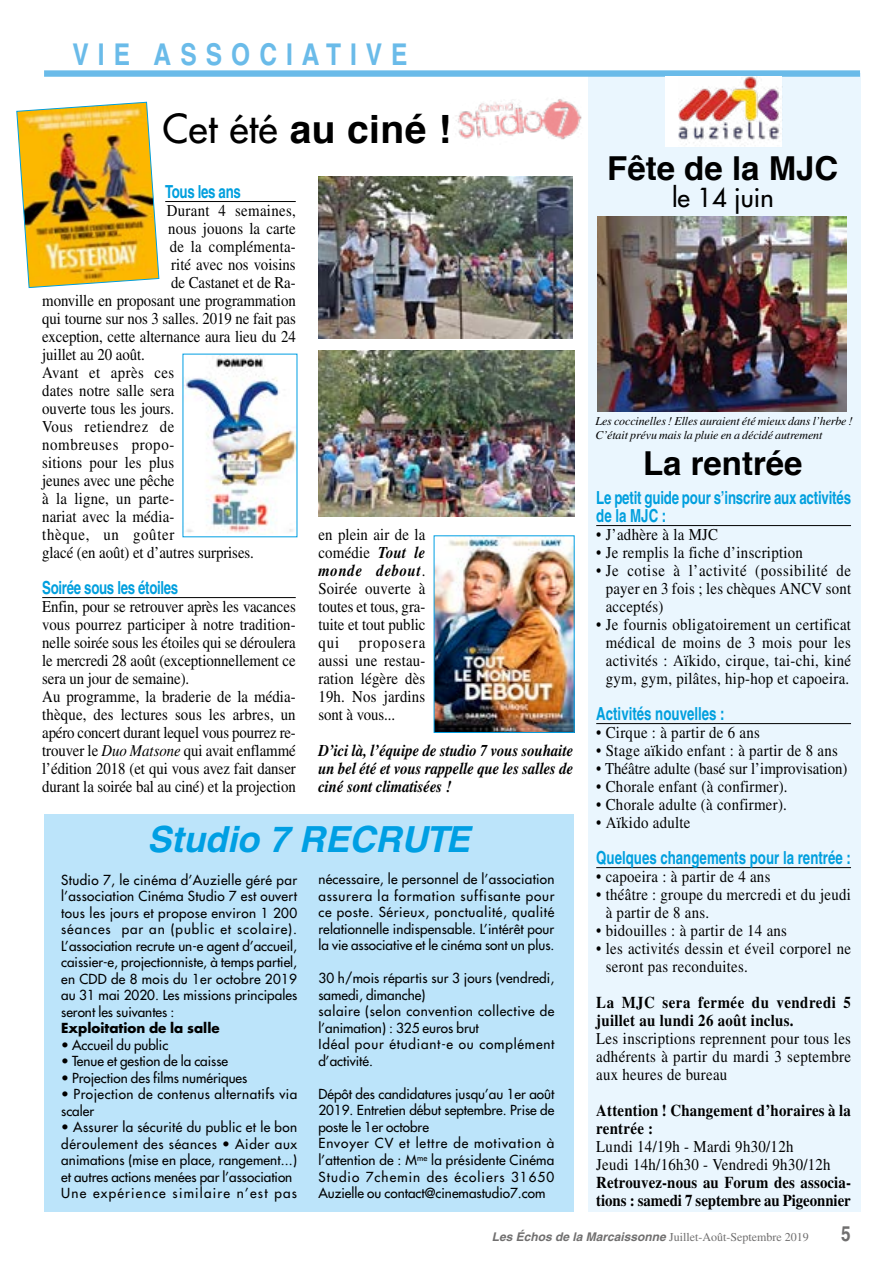
<style>
.page{position:relative;width:893px;height:1263px;background:#fff}
.page>*{position:absolute;margin:0;border:0;box-sizing:border-box;transform-origin:0 0}
.t1{font:700 39px "Helvetica";letter-spacing:.01em;color:#000}
.t2{font:italic 700 36px "Helvetica";color:#009fe3}
.t3{font:700 33px "Helvetica";color:#000}
.t4{font:700 condensed 30px "Helvetica";letter-spacing:.3em;color:#6abbe9}
.t5{font:25.5px "Futura";color:#000}
.t6{font:700 condensed 21px "Helvetica";color:#706f6f}
.t7{font:700 condensed 18px/18px "Helvetica";letter-spacing:-.01em;color:#009fde;scale:.9 1}
.t8{font:16.5px/18px "Times";letter-spacing:.01em;color:#000;scale:.9 1}
.t9{font:700 16.5px/18px "Times";letter-spacing:.015em;color:#000;scale:.9 1}
.t10{font:italic 700 16.5px/18px "Times";letter-spacing:-.005em;color:#000;text-align:justify;scale:.9 1}
.t11{font:700 16.5px/18px "Times";letter-spacing:-.005em;color:#000;scale:.9 1}
.t12{font:16.5px "Times";letter-spacing:.03em;color:#000;scale:.9 1}
.t13{font:16.5px "Times";letter-spacing:.04em;color:#000;scale:.9 1}
.t14{font:16.5px "Times";letter-spacing:.045em;color:#000;scale:.9 1}
.t15{font:13.5px/16.5px "Futura";letter-spacing:.005em;color:#000;text-align:justify}
.t16{font:13.5px/16.5px "Futura";letter-spacing:.025em;color:#000}
.t17{font:13.5px/16.5px "Futura";letter-spacing:.035em;color:#000}
.t18{font:700 13.5px "Futura";color:#000}
.t19{font:italic 12px/14.4px "Times";letter-spacing:-.01em;color:#000}
.t20{font:12px "Times";color:#706f6f}
.s1{font-family:"Futura";font-weight:400}
.s2{font-style:italic}
.s3{font-weight:700;font-style:italic}
.s4{font-family:"Helvetica";font-weight:700;font-style:italic}
</style>
<div class="page">
<div style="left:588px;top:73px;width:272px;height:1139px;background:#eaf6fe"></div>
<div style="left:44px;top:814px;width:529px;height:398px;background:#bce4fa"></div>
<div style="left:44px;top:70px;width:816px;height:7px;background:#6abbe9"></div>
<hr style="left:596px;top:525px;width:255px;height:1px;background:#000">
<hr style="left:596px;top:723px;width:255px;height:1px;background:#000">
<hr style="left:596px;top:867px;width:255px;height:1px;background:#000">
<hr style="left:165px;top:201px;width:131px;height:1px;background:#000">
<hr style="left:42px;top:597px;width:254px;height:1px;background:#000">
<img style="left:455px;top:99px;width:127px;height:41px">
<img style="left:436px;top:538px;width:136px;height:193px">
<img style="left:185px;top:356px;width:110px;height:177px">
<img style="left:16px;top:102px;width:143px;height:186px">
<img style="left:318px;top:176px;width:254px;height:162px">
<img style="left:318px;top:351px;width:256px;height:166px">
<img style="left:598px;top:216px;width:248px;height:196px">
<div style="left:665px;top:76px;width:117px;height:71px;background:#fff"></div>
<img style="left:679px;top:76px;width:102px;height:70px">
<h3 class="t4" style="left:73px;top:36px;width:337px">VIE ASSOCIATIVE</h3>
<h1 class="t1" style="left:162px;top:98px;width:290px"><span class="s1">Cet été</span> au ciné !</h1>
<p class="t7" style="left:165px;top:182px;width:86px">Tous les ans</p>
<p class="t8" style="left:167px;top:201px;width:145px">Durant 4 semaines,</p>
<p class="t8" style="left:168px;top:219px;width:143px">nous jouons la carte</p>
<p class="t8" style="left:170px;top:237px;width:142px">de la complémenta-</p>
<p class="t8" style="left:171px;top:255px;width:140px">rité avec nos voisins</p>
<p class="t8" style="left:171px;top:273px;width:140px">de Castanet et de Ra-</p>
<p class="t8" style="left:42px;top:291px;width:283px">monville en proposant une programmation</p>
<p class="t8" style="left:42px;top:309px;width:283px">qui tourne sur nos 3 salles. 2019 ne fait pas</p>
<p class="t8" style="left:42px;top:327px;width:283px">exception, cette alternance aura lieu du 24</p>
<p class="t8" style="left:42px;top:345px;width:116px">juillet au 20 août.</p>
<p class="t8" style="left:42px;top:363px;width:148px">Avant et après ces</p>
<p class="t8" style="left:42px;top:381px;width:148px">dates notre salle sera</p>
<p class="t8" style="left:42px;top:399px;width:148px">ouverte tous les jours.</p>
<p class="t12" style="left:42px;top:417px;width:148px">Vous retiendrez de</p>
<p class="t13" style="left:42px;top:435px;width:148px">nombreuses propo-</p>
<p class="t8" style="left:42px;top:453px;width:148px">sitions pour les plus</p>
<p class="t8" style="left:42px;top:471px;width:148px">jeunes avec une pêche</p>
<p class="t8" style="left:42px;top:489px;width:148px">à la ligne, un parte-</p>
<p class="t8" style="left:42px;top:507px;width:148px">nariat avec la média-</p>
<p class="t14" style="left:42px;top:525px;width:148px">thèque, un goûter</p>
<p class="t8" style="left:42px;top:543px;width:237px">glacé (en août) et d’autres surprises.</p>
<p class="t7" style="left:42px;top:578px;width:153px">Soirée sous les étoiles</p>
<p class="t8" style="left:42px;top:597px;width:283px">Enfin, pour se retrouver après les vacances vous pourrez participer à notre tradition&shy;nelle soirée sous les étoiles qui se déroulera le mercredi 28 août (exceptionnellement ce sera un jour de semaine).<br>Au programme, la braderie de la média&shy;thèque, des lectures sous les arbres, un apéro concert durant lequel vous pourrez re&shy;trouver le <span class="s2">Duo Matsone</span> qui avait enflammé l’édition 2018 (et qui vous avez fait danser durant la soirée bal au ciné) et la projection</p>
<p class="t8" style="left:318px;top:525px;width:120px;text-align:justify">en plein air de la comédie <span class="s3">Tout le monde debout</span>.<br>Soirée ouverte à toutes et tous, gra&shy;tuite et tout public qui proposera aussi une restau&shy;ration légère dès 19h. Nos jardins sont à vous...</p>
<p class="t10" style="left:318px;top:741px;width:285px">D’ici là, l’équipe de studio 7 vous souhaite un bel été et vous rappelle que les salles de ciné sont climatisées !</p>
<h2 class="t2" style="left:147px;top:818px;width:324px">Studio 7 RECRUTE</h2>
<p class="t15" style="left:61px;top:871px;width:238px">Studio 7, le cinéma d’Auzielle géré par l’association Cinéma Studio 7 est ouvert tous les jours et propose environ 1 200 séances par an (public et scolaire).<br>L’association recrute un-e agent d’accueil, caissier-e, projectionniste, à temps partiel, en CDD de 8 mois du 1er octobre 2019 au 31 mai 2020. Les missions principales seront les suivantes :</p>
<p class="t18" style="left:61px;top:1019px;width:160px">Exploitation de la salle</p>
<p class="t15" style="left:61px;top:1036px;width:109px">• Accueil du public</p>
<p class="t15" style="left:61px;top:1053px;width:169px">• Tenue et gestion de la caisse</p>
<p class="t15" style="left:61px;top:1069px;width:188px">• Projection des films numériques</p>
<p class="t17" style="left:61px;top:1086px;width:238px">• Projection de contenus alternatifs via scaler</p>
<p class="t16" style="left:61px;top:1119px;width:238px">• Assurer la sécurité du public et le bon déroulement des séances • Aider aux animations (mise en place, rangement...) et autres actions menées par l’association Une expérience similaire n’est pas</p>
<p class="t15" style="left:318px;top:871px;width:238px">nécessaire, le personnel de l’association assurera la formation suffisante pour ce poste. Sérieux, ponctualité, qualité relationnelle indispensable. L’intérêt pour la vie associative et le cinéma sont un plus.</p>
<p class="t15" style="left:318px;top:970px;width:238px;text-align:left">30 h/mois répartis sur 3 jours (vendredi, samedi, dimanche)<br>salaire (selon convention collective de l’animation) : 325 euros brut<br>Idéal pour étudiant-e ou complément d’activité.</p>
<p class="t15" style="left:318px;top:1086px;width:237px;text-align:left">Dépôt des candidatures jusqu’au 1er août 2019. Entretien début septembre. Prise de poste le 1er octobre<br>Envoyer CV et lettre de motivation à l’attention de : M<sup>me</sup> la présidente Cinéma Studio 7chemin des écoliers 31650<br>Auzielle ou contact@cinemastudio7.com</p>
<h3 class="t3" style="left:607px;top:141px;width:233px">Fête de la MJC</h3>
<h3 class="t5" style="left:672px;top:181px;width:103px">le 14 juin</h3>
<p class="t19" style="left:595px;top:413px;width:259px">Les coccinelles ! Elles auraient été mieux dans l’herbe !<br>C’était prévu mais la pluie en a décidé autrement</p>
<h3 class="t3" style="left:643px;top:437px;width:161px">La rentrée</h3>
<p class="t7" style="left:596px;top:488px;width:285px">Le petit guide pour s’inscrire aux activités de la MJC :</p>
<p class="t8" style="left:596px;top:525px;width:137px">• J’adhère à la MJC</p>
<p class="t8" style="left:596px;top:543px;width:231px">• Je remplis la fiche d’inscription</p>
<p class="t8" style="left:606px;top:561px;width:274px;text-align:justify;text-indent:-10px">• Je cotise à l’activité (possibilité de payer en 3 fois ; les chèques ANCV sont acceptés)</p>
<p class="t8" style="left:596px;top:615px;width:285px;text-align:center">• Je fournis obligatoirement un certificat médical de moins de 3 mois pour les activités : Aïkido, cirque, tai-chi, kiné gym, gym, pilâtes, hip-hop et capoeira.</p>
<p class="t7" style="left:596px;top:704px;width:144px">Activités nouvelles :</p>
<p class="t8" style="left:596px;top:723px;width:183px">• Cirque : à partir de 6 ans</p>
<p class="t8" style="left:596px;top:741px;width:270px">• Stage aïkido enfant : à partir de 8 ans</p>
<p class="t8" style="left:596px;top:759px;width:281px">• Théâtre adulte (basé sur l’improvisation)</p>
<p class="t8" style="left:596px;top:777px;width:214px">• Chorale enfant (à confirmer).</p>
<p class="t8" style="left:596px;top:795px;width:213px">• Chorale adulte (à confirmer).</p>
<p class="t8" style="left:596px;top:813px;width:106px">• Aïkido adulte</p>
<p class="t7" style="left:596px;top:848px;width:284px">Quelques changements pour la rentrée :</p>
<p class="t8" style="left:596px;top:867px;width:195px">• capoeira : à partir de 4 ans</p>
<p class="t8" style="left:606px;top:885px;width:274px;text-indent:-10px">• théâtre : groupe du mercredi et du jeudi à partir de 8 ans.</p>
<p class="t8" style="left:596px;top:921px;width:214px">• bidouilles : à partir de 14 ans</p>
<p class="t8" style="left:606px;top:939px;width:274px;text-indent:-10px">• les activités dessin et éveil corporel ne seront pas reconduites.</p>
<p class="t9" style="left:596px;top:993px;width:284px">La MJC sera fermée du vendredi 5 juillet au lundi 26 août inclus.</p>
<p class="t8" style="left:596px;top:1029px;width:285px;text-align:justify">Les inscriptions reprennent pour tous les adhérents à partir du mardi 3 septembre aux heures de bureau</p>
<p class="t9" style="left:596px;top:1101px;width:285px">Attention ! Changement d’horaires à la rentrée :</p>
<p class="t8" style="left:596px;top:1137px;width:262px">Lundi 14/19h - Mardi 9h30/12h<br>Jeudi 14h/16h30 - Vendredi 9h30/12h</p>
<p class="t11" style="left:596px;top:1173px;width:285px">Retrouvez-nous au Forum des associa&shy;tions : samedi 7 septembre au Pigeonnier</p>
<p class="t20" style="left:492px;top:1230px;width:319px"><span class="s4">Les Échos de la Marcaissonne</span> Juillet-Août-Septembre 2019</p>
<p class="t6" style="left:841px;top:1221px;width:11px">5</p>
</div>
